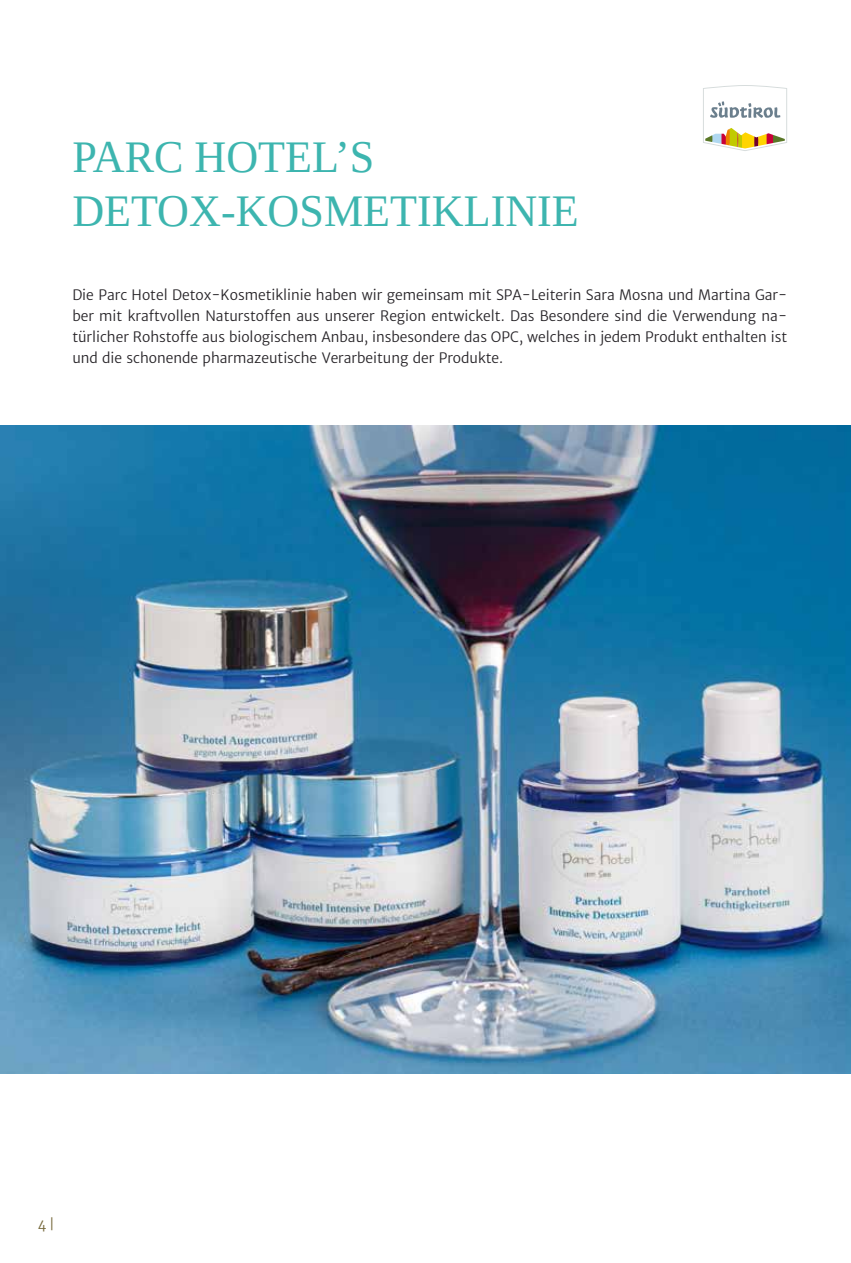
<style>
.page{position:relative;width:851px;height:1263px;background:#fff}
.page>*{position:absolute;margin:0;border:0;box-sizing:border-box;transform-origin:0 0}
.t1{font:45px/54px "Tinos";color:#3db5af}
.t2{font:14.25px/21px "Merriweather Sans";color:#262327;text-align:justify}
.t3{font:13.5px "Merriweather Sans";color:#75683b}
</style>
<div class="page">
<img style="left:0;top:425px;width:850px;height:649px">
<svg style="left:703px;top:85px;width:84px;height:66px"></svg>
<h1 class="t1" style="left:72px;top:129px;width:508px">PARC HOTEL’S<br>DETOX-KOSMETIKLINIE</h1>
<p class="t2" style="left:72px;top:284px;width:716px">Die Parc Hotel Detox-Kosmetiklinie haben wir gemeinsam mit SPA-Leiterin Sara Mosna und Martina Gar&shy;ber mit kraftvollen Naturstoffen aus unserer Region entwickelt. Das Besondere sind die Verwendung na&shy;türlicher Rohstoffe aus biologischem Anbau, insbesondere das OPC, welches in jedem Produkt enthalten ist und die schonende pharmazeutische Verarbeitung der Produkte.</p>
<p class="t3" style="left:38px;top:1216px;width:18px">4 |</p>
</div>
